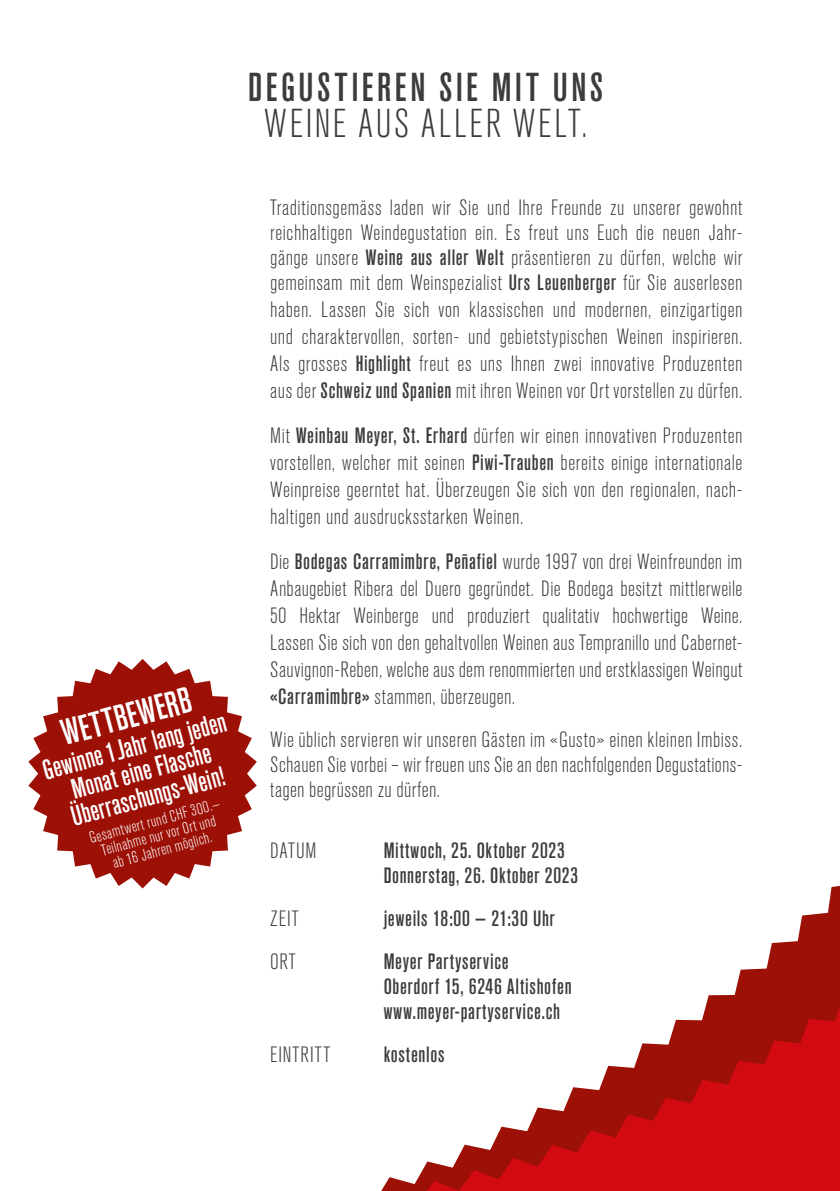
<style>
.page{position:relative;width:840px;height:1191px;background:#fff}
.page>*{position:absolute;margin:0;border:0;box-sizing:border-box;transform-origin:0 0}
.t1{font:500 condensed 40px "Akzidenz Grotesk Pro";letter-spacing:.09em;color:#3c3c3b}
.t2{font:300 condensed 40px "Akzidenz Grotesk Pro";letter-spacing:.07em;color:#3c3c3b}
.t3{font:500 condensed 36px "Akzidenz Grotesk Pro";color:#fff}
.t4{font:500 condensed 28px/26px "Akzidenz Grotesk Pro";color:#fff;text-align:center}
.t5{font:300 condensed 22px/27px "Akzidenz Grotesk Pro";letter-spacing:.025em;color:#3c3c3b;text-align:justify}
.t6{font:500 condensed 22px/25px "Akzidenz Grotesk Pro";letter-spacing:.035em;color:#3c3c3b}
.t7{font:300 condensed 22px "Akzidenz Grotesk Pro";letter-spacing:.05em;color:#3c3c3b}
.t8{font:300 condensed 16px/15px "Akzidenz Grotesk Pro";color:#fff;text-align:center}
.s1{font-weight:500}
</style>
<div class="page">
<svg style="left:142px;top:886px;width:697px;height:305px"></svg>
<svg style="left:28px;top:659px;width:229px;height:229px;fill:#9c1006"></svg>
<h1 class="t1" style="left:248px;top:61px;width:356px">DEGUSTIEREN SIE MIT UNS</h1>
<h1 class="t2" style="left:264px;top:97px;width:324px">WEINE AUS ALLER WELT.</h1>
<h2 class="t3" style="left:56px;top:710px;width:134px;rotate:-15deg">WETTBEWERB</h2>
<p class="t4" style="left:40px;top:756px;width:190px;rotate:-15deg">Gewinne 1 Jahr lang jeden<br>Monat eine Flasche<br>Überraschungs-Wein!</p>
<p class="t8" style="left:88px;top:830px;width:136px;rotate:-15deg">Gesamtwert rund CHF 300.—<br>Teilnahme nur vor Ort und<br>ab 16 Jahren möglich.</p>
<p class="t5" style="left:270px;top:194px;width:473px;line-height:25px">Traditionsgemäss laden wir Sie und Ihre Freunde zu unserer gewohnt reichhaltigen Weindegustation ein. Es freut uns Euch die neuen Jahr&shy;gänge unsere <span class="s1">Weine aus aller Welt</span> präsentieren zu dürfen, welche wir gemeinsam mit dem Weinspezialist <span class="s1">Urs Leuenberger</span> für Sie auserlesen</p>
<p class="t5" style="left:270px;top:295px;width:473px">haben. Lassen Sie sich von klassischen und modernen, einzigartigen und charaktervollen, sorten- und gebietstypischen Weinen inspirieren.<br>Als grosses <span class="s1">Highlight</span> freut es uns Ihnen zwei innovative Produzenten aus der <span class="s1">Schweiz und Spanien</span> mit ihren Weinen vor Ort vorstellen zu dürfen.</p>
<p class="t5" style="left:270px;top:421px;width:473px">Mit <span class="s1">Weinbau Meyer, St. Erhard</span> dürfen wir einen innovativen Produzenten vorstellen, welcher mit seinen <span class="s1">Piwi-Trauben</span> bereits einige internationale Weinpreise geerntet hat. Überzeugen Sie sich von den regionalen, nach&shy;haltigen und ausdrucksstarken Weinen.</p>
<p class="t5" style="left:270px;top:547px;width:473px">Die <span class="s1">Bodegas Carramimbre, Peñafiel</span> wurde 1997 von drei Weinfreunden im Anbaugebiet Ribera del Duero gegründet. Die Bodega besitzt mittlerweile 50 Hektar Weinberge und produziert qualitativ hochwertige Weine.<br>Lassen Sie sich von den gehaltvollen Weinen aus Tempranillo und Cabernet-Sauvignon-Reben, welche aus dem renommierten und erstklassigen Weingut <span class="s1">«Carramimbre»</span> stammen, überzeugen.</p>
<p class="t5" style="left:270px;top:726px;width:473px;line-height:25px">Wie üblich servieren wir unseren Gästen im «Gusto» einen kleinen Imbiss.<br>Schauen Sie vorbei – wir freuen uns Sie an den nachfolgenden Degustations&shy;tagen begrüssen zu dürfen.</p>
<p class="t5" style="left:270px;top:836px;width:48px">DATUM</p>
<p class="t6" style="left:383px;top:837px;width:196px">Mittwoch, 25. Oktober 2023<br>Donnerstag, 26. Oktober 2023</p>
<p class="t5" style="left:270px;top:904px;width:30px">ZEIT</p>
<p class="t6" style="left:383px;top:905px;width:172px">jeweils 18:00 — 21:30 Uhr</p>
<p class="t5" style="left:270px;top:947px;width:27px">ORT</p>
<p class="t6" style="left:383px;top:948px;width:189px">Meyer Partyservice<br>Oberdorf 15, 6246 Altishofen www.meyer-partyservice.ch</p>
<p class="t7" style="left:270px;top:1040px;width:62px">EINTRITT</p>
<p class="t6" style="left:383px;top:1041px;width:62px">kostenlos</p>
</div>
